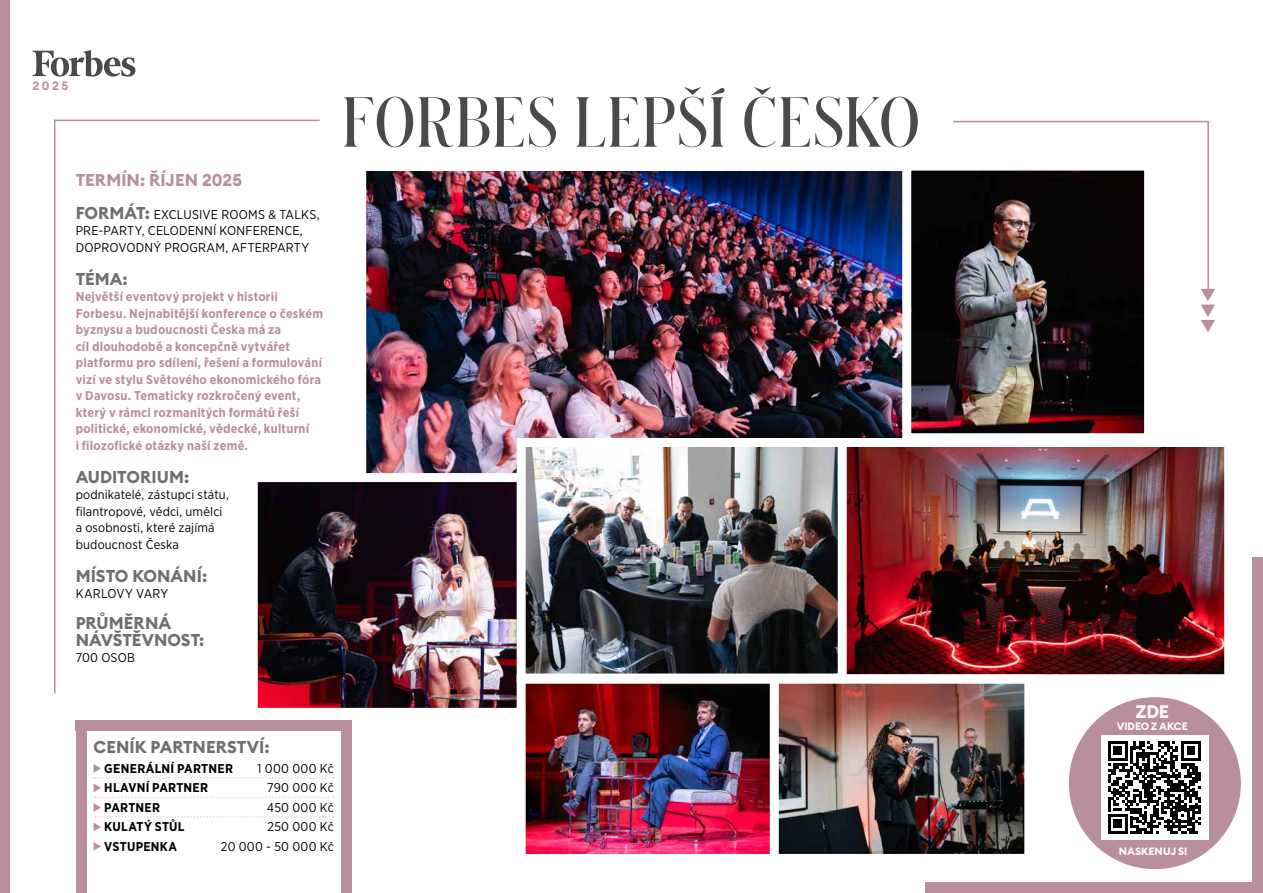
<style>
.page{position:relative;width:1263px;height:893px;background:#fff}
.page>*{position:absolute;margin:0;border:0;box-sizing:border-box;transform-origin:0 0}
.t1{font:600 66px "Schnyder Cond L";letter-spacing:.035em;color:#4a4a49}
.t2{font:700 18px "Euclid Circular B";color:#fbfbfb}
.t3{font:700 16.95px/16.5px "Euclid Circular B";color:#706f6f}
.t4{font:700 16.95px "Euclid Circular B";letter-spacing:.005em;color:#b98e9d}
.t5{font:700 12.75px/16.5px "Gotham Narrow";letter-spacing:.015em;color:#b98e9d}
.t6{font:12.75px/16.5px "Gotham Narrow";letter-spacing:.015em;color:#000}
.t7{font:700 12.75px "Gotham Narrow";letter-spacing:.02em;color:#000}
.t8{font:600 12px "Euclid Circular B";color:#b98e9d}
.t9{font:700 10.5px "Euclid Circular B";letter-spacing:-.01em;color:#fbfbfb}
.t10{font:700 10.5px "Euclid Circular B";color:#fff}
.s1{font-family:"Euclid Circular B";font-weight:700;font-size:16.95px;color:#706f6f}
</style>
<div class="page">
<svg style="left:33px;top:50px;width:102px;height:27px"></svg>
<div style="left:1068px;top:696px;width:173px;height:174px;background:#b98e9d;border-radius:50%"></div>
<div style="left:1101px;top:736px;width:107px;height:104px;background:#fff"></div>
<div style="left:0;top:0;width:9px;height:893px;background:#b98e9d"></div>
<div style="left:1252px;top:557px;width:11px;height:336px;background:#b98e9d"></div>
<div style="left:926px;top:882px;width:337px;height:11px;background:#b98e9d"></div>
<img style="left:366px;top:171px;width:532px;height:298px">
<svg style="left:54px;top:119px;width:266px;height:575px"></svg>
<svg style="left:953px;top:120px;width:262px;height:212px"></svg>
<div style="left:76px;top:722px;width:10px;height:171px;background:#b98e9d"></div>
<div style="left:76px;top:720px;width:276px;height:10px;background:#b98e9d"></div>
<div style="left:341px;top:722px;width:11px;height:171px;background:#b98e9d"></div>
<svg style="left:94px;top:764px;width:240px;height:14px"></svg>
<svg style="left:94px;top:784px;width:240px;height:33px"></svg>
<svg style="left:94px;top:823px;width:7px;height:8px"></svg>
<svg style="left:94px;top:842px;width:7px;height:9px"></svg>
<img style="left:898px;top:157px;width:259px;height:276px">
<svg style="left:1108px;top:741px;width:93px;height:93px"></svg>
<img style="left:244px;top:469px;width:268px;height:239px">
<img style="left:851px;top:433px;width:374px;height:242px">
<img style="left:512px;top:687px;width:253px;height:167px">
<img style="left:765px;top:670px;width:273px;height:184px">
<img style="left:512px;top:433px;width:339px;height:254px">
<p class="t8" style="left:33px;top:78px;width:37px">2025</p>
<h3 class="t4" style="left:76px;top:169px;width:168px">TERMÍN: ŘÍJEN 2025</h3>
<p class="t6" style="left:76px;top:206px;width:245px"><span class="s1">FORMÁT:</span> EXCLUSIVE ROOMS &amp; TALKS,<br>PRE-PARTY, CELODENNÍ KONFERENCE,<br>DOPROVODNÝ PROGRAM, AFTERPARTY</p>
<h3 class="t3" style="left:76px;top:271px;width:54px">TÉMA:</h3>
<p class="t5" style="left:76px;top:288px;width:249px">Největší eventový projekt v historii Forbesu. Nejnabitější konference o českém byznysu a budoucnosti Česka má za<br>cíl dlouhodobě a koncepčně vytvářet platformu pro sdílení, řešení a formulování vizí ve stylu Světového ekonomického fóra v Davosu. Tematicky rozkročený event, který v rámci rozmanitých formátů řeší politické, ekonomické, vědecké, kulturní<br>i filozofické otázky naší země.</p>
<h3 class="t3" style="left:76px;top:469px;width:115px">AUDITORIUM:</h3>
<p class="t6" style="left:76px;top:486px;width:155px">podnikatelé, zástupci státu, filantropové, vědci, umělci a osobnosti, které zajímá budoucnost Česka</p>
<h3 class="t3" style="left:76px;top:568px;width:133px">MÍSTO KONÁNÍ:</h3>
<p class="t6" style="left:76px;top:585px;width:94px">KARLOVY VARY</p>
<h3 class="t3" style="left:76px;top:615px;width:130px">PRŮMĚRNÁ<br>NÁVŠTĚVNOST:</h3>
<p class="t6" style="left:76px;top:649px;width:61px">700 OSOB</p>
<h1 class="t1" style="left:343px;top:78px;width:578px">FORBES LEPŠÍ ČESKO</h1>
<h3 class="t3" style="left:94px;top:739px;width:178px">CENÍK PARTNERSTVÍ:</h3>
<p class="t7" style="left:104px;top:760px;width:130px">GENERÁLNÍ PARTNER</p>
<p class="t6" style="left:258px;top:760px;width:78px">1 000 000 Kč</p>
<p class="t7" style="left:104px;top:779px;width:105px">HLAVNÍ PARTNER</p>
<p class="t6" style="left:267px;top:779px;width:68px">790 000 Kč</p>
<p class="t7" style="left:104px;top:799px;width:57px">PARTNER</p>
<p class="t6" style="left:267px;top:799px;width:68px">450 000 Kč</p>
<p class="t7" style="left:104px;top:818px;width:82px">KULATÝ STŮL</p>
<p class="t6" style="left:267px;top:818px;width:68px">250 000 Kč</p>
<p class="t7" style="left:104px;top:838px;width:74px">VSTUPENKA</p>
<p class="t6" style="left:221px;top:838px;width:114px">20 000 - 50 000 Kč</p>
<h2 class="t2" style="left:1136px;top:700px;width:35px">ZDE</h2>
<p class="t9" style="left:1117px;top:719px;width:72px">VIDEO Z AKCE</p>
<p class="t10" style="left:1119px;top:844px;width:70px">NASKENUJ SI</p>
</div>
